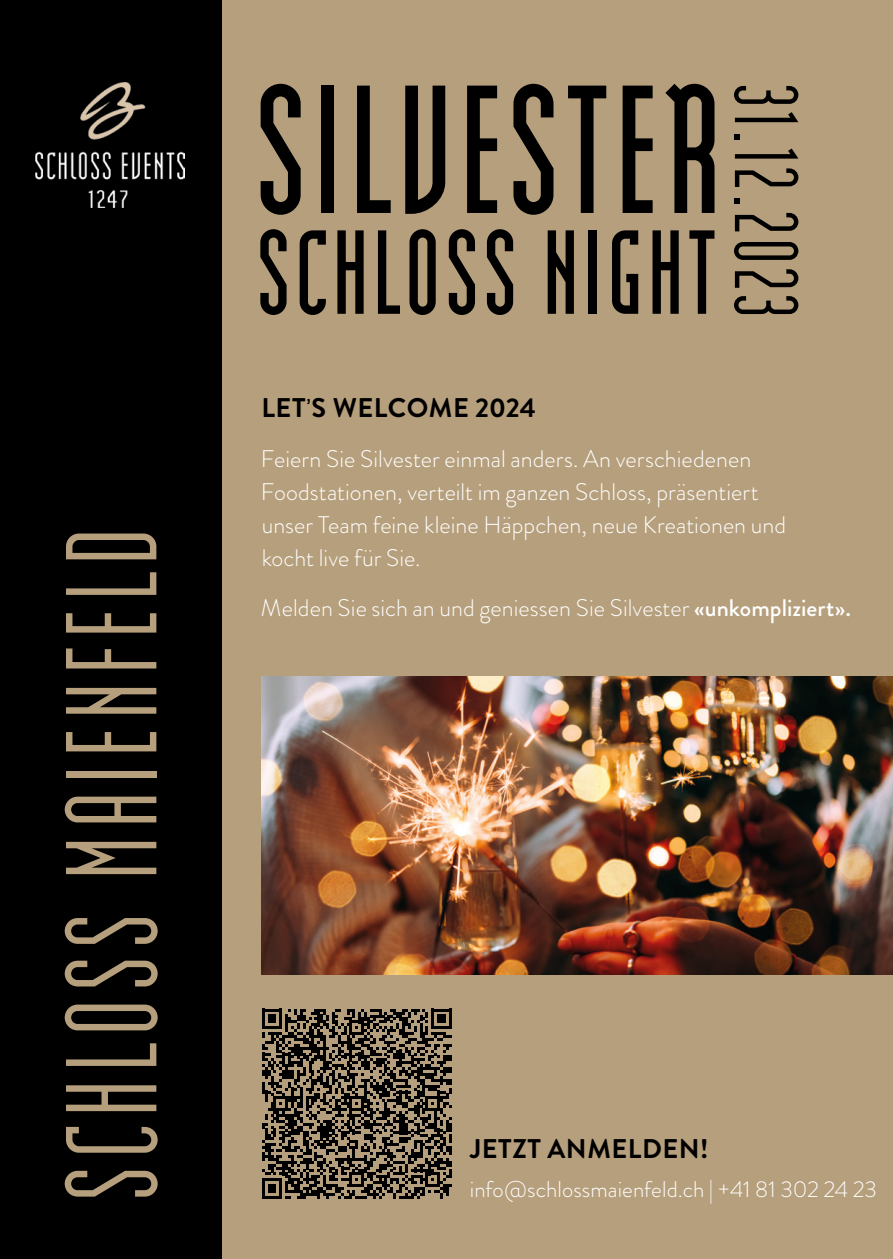
<style>
.page{position:relative;width:893px;height:1259px;background:#b69f7c}
.page>*{position:absolute;margin:0;border:0;box-sizing:border-box;transform-origin:0 0}
.t1{font:700 181.8px "Modula OT Sans";letter-spacing:.03em;color:#000}
.t2{font:129px "Modula OT Sans";letter-spacing:.05em;color:#b69f7c}
.t3{font:700 119.1px "Modula OT Sans";letter-spacing:.03em;color:#000}
.t4{font:89.4px "Modula OT Sans";letter-spacing:.03em;color:#000}
.t5{font:700 27px "Brandon Grotesque";letter-spacing:.02em;color:#000}
.t6{font:300 24px/33px "Brandon Grotesque";letter-spacing:.005em;color:#fff}
.t7{font:300 22.8px "Brandon Grotesque";color:#fff}
.s1{font-family:"Eurostile";font-weight:400}
.s2{font-weight:500}
</style>
<div class="page">
<div style="left:0;top:0;width:222px;height:1259px;background:#000"></div>
<img style="left:261px;top:676px;width:632px;height:298px">
<img style="left:36px;top:151px;width:148px;height:56px">
<img style="left:80px;top:83px;width:66px;height:57px">
<svg style="left:262px;top:1008px;width:190px;height:190px"></svg>
<h2 class="t2" style="left:44px;top:1201px;width:676px;rotate:-90deg">SCHLOSS MAIENFELD</h2>
<h1 class="t1" style="left:254px;top:49px;width:470px">SILVESTER</h1>
<h3 class="t3" style="left:256px;top:207px;width:462px">SCHLOSS NIGHT</h3>
<h3 class="t4" style="left:813px;top:84px;width:236px;rotate:90deg">31.12.2023</h3>
<p class="t5" style="left:261px;top:388px;width:276px">LET<span class="s1">’</span>S WELCOME 2024</p>
<p class="t6" style="left:261px;top:442px;width:527px">Feiern Sie Silvester einmal anders. An verschiedenen Foodstationen, verteilt im ganzen Schloss, präsentiert unser Team feine kleine Häppchen, neue Kreationen und kocht live für Sie.</p>
<p class="t6" style="left:261px;top:591px;width:591px">Melden Sie sich an und geniessen Sie Silvester <span class="s2">«unkompliziert».</span></p>
<p class="t5" style="left:470px;top:1130px;width:240px">JETZT ANMELDEN!</p>
<p class="t7" style="left:470px;top:1174px;width:409px">info@schlossmaienfeld.ch | +41 81 302 24 23</p>
</div>
